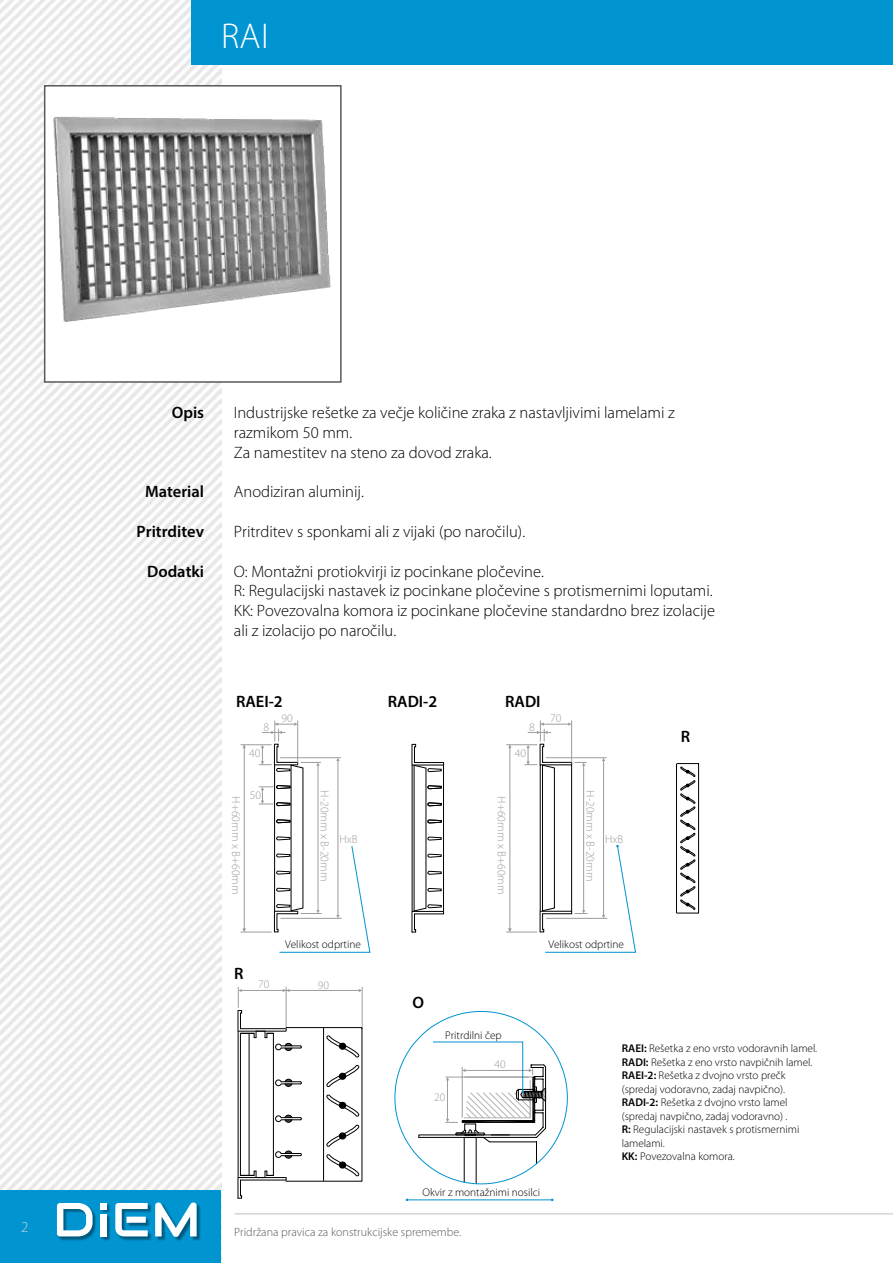
<style>
.page{position:relative;width:893px;height:1263px;background:#fff}
.page>*{position:absolute;margin:0;border:0;box-sizing:border-box;transform-origin:0 0}
.t1{font:300 36px "Myriad Pro";color:#fff}
.t2{font:300 16.5px/19.8px "Myriad Pro";color:#000}
.t3{font:600 16.5px "Myriad Pro";color:#000}
.t4{font:300 15px "Myriad Pro";color:#d1d3d4}
.t5{font:300 14.25px "Myriad Pro";color:#000}
.t6{font:300 14.1px "Myriad Pro";color:#706f6f}
.t7{font:300 12px "Myriad Pro";color:#58595b}
.t8{font:300 11.55px "Myriad Pro";color:#9d9b9b}
.t9{font:300 11.55px "Myriad Pro";color:#9d9d9c}
.t10{font:300 11.55px "Myriad Pro";color:#9e9c9f}
.t11{font:300 11.25px/13.5px "Myriad Pro";color:#000}
.s1{font-weight:600}
</style>
<div class="page">
<img style="left:0;top:0;width:221px;height:1191px">
<div style="left:0;top:1191px;width:221px;height:72px;background:#0094d0"></div>
<div style="left:191px;top:0;width:702px;height:65px;background:#0094d0"></div>
<div style="left:44px;top:85px;width:298px;height:298px;background:#fff;border:2px solid #58595b"></div>
<svg style="left:676px;top:763px;width:23px;height:151px"></svg>
<hr style="left:698px;top:763px;width:1px;height:149px;background:#000">
<hr style="left:241px;top:932px;width:30px;height:1px;background:#9d9b9b">
<hr style="left:241px;top:744px;width:30px;height:1px;background:#9d9b9b">
<hr style="left:244px;top:745px;width:1px;height:184px;background:#9d9b9b">
<svg style="left:259px;top:721px;width:111px;height:231px"></svg>
<svg style="left:411px;top:743px;width:33px;height:190px"></svg>
<hr style="left:507px;top:932px;width:30px;height:1px;background:#9d9b9b">
<hr style="left:506px;top:744px;width:31px;height:1px;background:#9d9b9b">
<hr style="left:510px;top:745px;width:1px;height:184px;background:#9d9b9b">
<svg style="left:525px;top:721px;width:111px;height:231px"></svg>
<svg style="left:237px;top:987px;width:126px;height:212px"></svg>
<svg style="left:395px;top:1011px;width:173px;height:173px"></svg>
<hr style="left:407px;top:1199px;width:145px;height:1px;background:#0093d0">
<img style="left:45px;top:106px;width:295px;height:228px">
<hr style="left:234px;top:1213px;width:659px;height:1px;background:#d1d3d4">
<div style="left:58px;top:1203px;width:144px;height:39px;background:#000;opacity:.4"></div>
<svg style="left:57px;top:1203px;width:36px;height:33px"></svg>
<div style="left:100px;top:1213px;width:7px;height:23px;background:#fff"></div>
<svg style="left:115px;top:1203px;width:33px;height:33px"></svg>
<svg style="left:155px;top:1202px;width:42px;height:35px"></svg>
<div style="left:100px;top:1203px;width:7px;height:6px;background:#fff"></div>
<h1 class="t1" style="left:221px;top:15px;width:49px">RAI</h1>
<p class="t4" style="left:21px;top:1218px;width:9px">2</p>
<p class="t3" style="left:172px;top:402px;width:34px">Opis</p>
<p class="t2" style="left:234px;top:403px;width:442px">Industrijske rešetke za večje količine zraka z nastavljivimi lamelami z razmikom 50 mm.<br>Za namestitev na steno za dovod zraka.</p>
<p class="t3" style="left:145px;top:481px;width:61px">Material</p>
<p class="t2" style="left:234px;top:482px;width:132px">Anodiziran aluminij.</p>
<p class="t3" style="left:137px;top:521px;width:69px">Pritrditev</p>
<p class="t2" style="left:234px;top:521px;width:293px">Pritrditev s sponkami ali z vijaki (po naročilu).</p>
<p class="t3" style="left:147px;top:560px;width:58px">Dodatki</p>
<p class="t2" style="left:234px;top:561px;width:483px">O: Montažni protiokvirji iz pocinkane pločevine.<br>R: Regulacijski nastavek iz pocinkane pločevine s protismernimi loputami.<br>KK: Povezovalna komora iz pocinkane pločevine standardno brez izolacije ali z izolacijo po naročilu.</p>
<p class="t3" style="left:236px;top:691px;width:48px">RAEI-2</p>
<p class="t3" style="left:505px;top:691px;width:37px">RADI</p>
<p class="t3" style="left:388px;top:691px;width:51px">RADI-2</p>
<p class="t8" style="left:263px;top:720px;width:7px">8</p>
<p class="t8" style="left:282px;top:711px;width:13px">90</p>
<p class="t8" style="left:529px;top:720px;width:7px">8</p>
<p class="t8" style="left:550px;top:711px;width:13px">70</p>
<p class="t8" style="left:249px;top:746px;width:13px">40</p>
<p class="t8" style="left:250px;top:788px;width:13px">50</p>
<p class="t8" style="left:243px;top:796px;width:99px;rotate:90deg">H+60mm x B+60mm</p>
<p class="t9" style="left:332px;top:790px;width:92px;rotate:90deg">H-20mm x B-20mm</p>
<p class="t9" style="left:340px;top:832px;width:20px">HxB</p>
<p class="t8" style="left:515px;top:746px;width:13px">40</p>
<p class="t8" style="left:509px;top:796px;width:99px;rotate:90deg">H+60mm x B+60mm</p>
<p class="t9" style="left:597px;top:790px;width:92px;rotate:90deg">H-20mm x B-20mm</p>
<p class="t9" style="left:605px;top:832px;width:20px">HxB</p>
<p class="t3" style="left:234px;top:962px;width:11px">R</p>
<p class="t11" style="left:285px;top:937px;width:77px">Velikost odprtine</p>
<p class="t8" style="left:258px;top:977px;width:13px">70</p>
<p class="t10" style="left:318px;top:978px;width:13px">90</p>
<p class="t3" style="left:412px;top:992px;width:13px">O</p>
<p class="t11" style="left:445px;top:1029px;width:58px">Pritrdilni čep</p>
<p class="t11" style="left:548px;top:937px;width:77px">Velikost odprtine</p>
<p class="t3" style="left:681px;top:726px;width:11px">R</p>
<p class="t10" style="left:434px;top:1090px;width:13px">20</p>
<p class="t10" style="left:494px;top:1057px;width:13px">40</p>
<p class="t11" style="left:423px;top:1185px;width:119px">Okvir z montažnimi nosilci</p>
<p class="t7" style="left:234px;top:1225px;width:228px">Pridržana pravica za konstrukcijske spremembe.</p>
<p class="t11" style="left:622px;top:1042px;width:197px"><span class="s1">RAEI:</span> Rešetka z eno vrsto vodoravnih lamel.<br><span class="s1">RADI:</span> Rešetka z eno vrsto navpičnih lamel.<br><span class="s1">RAEI-2:</span> Rešetka z dvojno vrsto prečk (spredaj vodoravno, zadaj navpično).<br><span class="s1">RADI-2:</span> Rešetka z dvojno vrsto lamel (spredaj navpično, zadaj vodoravno) .<br><span class="s1">R:</span> Regulacijski nastavek s protismernimi lamelami.<br><span class="s1">KK:</span> Povezovalna komora.</p>
<p class="t5" style="left:676px;top:1042px;width:139px">Fissaggio con calamite CL</p>
<p class="t6" style="left:676px;top:1058px;width:125px">Fixing with magnets CL</p>
</div>
